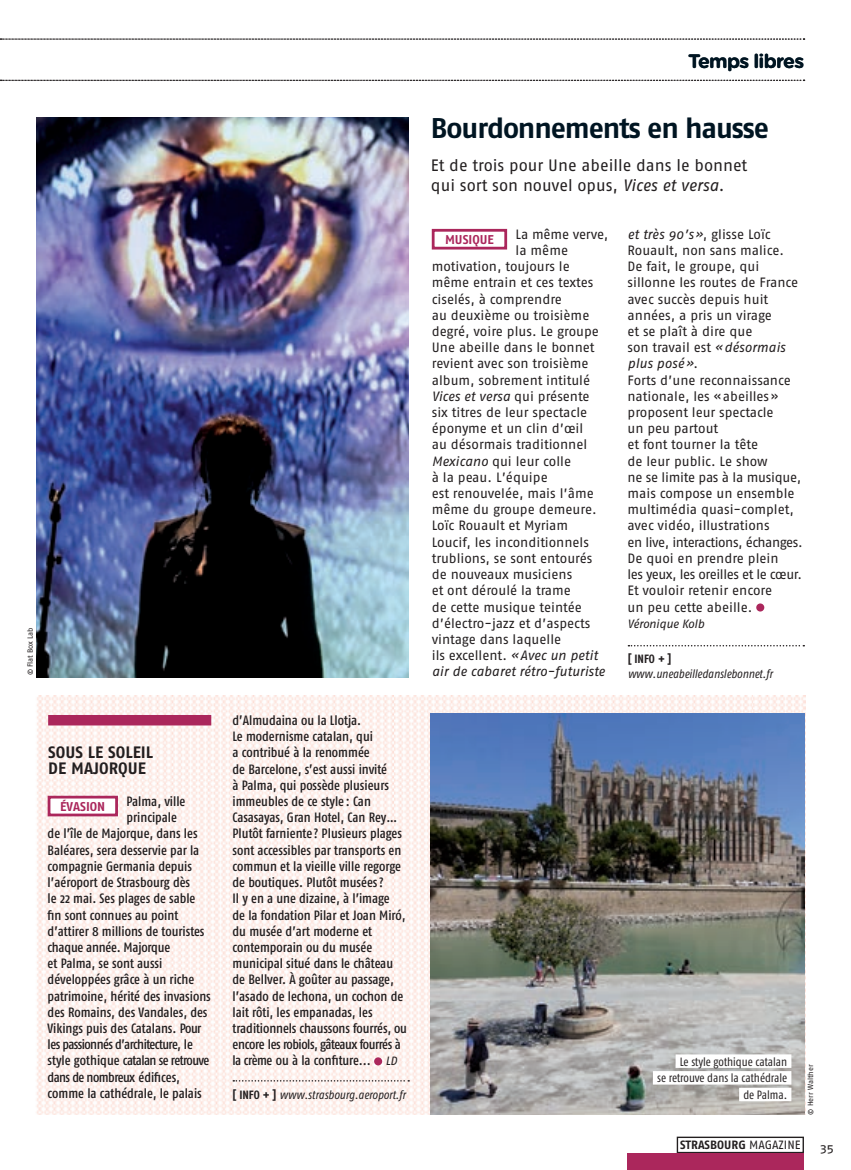
<style>
.page{position:relative;width:851px;height:1170px;background:#fff}
.page>*{position:absolute;margin:0;border:0;box-sizing:border-box;transform-origin:0 0}
.t1{font:700 28.5px "Fago No";letter-spacing:-.04em;color:#001522}
.t2{font:700 19.5px "Gotham Rounded";letter-spacing:-.04em;color:#001522}
.t3{font:16.5px/19.8px "Fago No";color:#231f20}
.t4{font:700 16.5px/16.2px "Fago No";color:#231f20}
.t5{font:13.5px/16.2px "Fago No";color:#231f20}
.t6{font:500 13.5px/16.2px "Fago Co";letter-spacing:-.005em;color:#231f20}
.t7{font:500 13.5px "Fago Co";letter-spacing:-.04em;color:#231f20}
.t8{font:italic 13.5px "Fago No";letter-spacing:-.005em;color:#231f20}
.t9{font:700 12.75px "Fago No";color:#ab275c}
.t10{font:italic 12px "Fago Co";color:#231f20}
.t11{font:12px/16.6px "Fago Co";letter-spacing:-.005em;color:#231f20;text-align:right}
.t12{font:700 12px "Fago No";color:#231f20}
.t13{font:italic 12px "Fago No";letter-spacing:-.02em;color:#231f20}
.t14{font:700 12px "Fago Co";color:#231f20}
.t15{font:12px "Fago Ex";color:#231f20}
.t16{font:7.5px "Fago No";letter-spacing:-.005em;color:#231f20}
.s1{font-family:"Fago No";font-weight:400;font-style:italic;font-size:12px}
.s2{font-weight:700;font-style:normal}
.s3{font-style:italic}
.s4{font-style:normal}
.s5{font-weight:400}
</style>
<div class="page">
<div style="left:676px;top:1136px;width:127px;height:17px;border:1px solid #231f20"></div>
<div style="left:627px;top:1153px;width:176px;height:16px;background:#ab275c"></div>
<img style="left:36px;top:695px;width:768px;height:419px">
<svg style="left:0;top:38px;width:804px;height:2px;background:#989697"></svg>
<img style="left:36px;top:117px;width:373px;height:560px">
<img style="left:430px;top:713px;width:374px;height:401px">
<div style="left:431px;top:229px;width:76px;height:20px;border:3px solid #ab275c"></div>
<div style="left:756px;top:603px;width:8px;height:8px;background:#ab275c;border-radius:50%"></div>
<div style="left:49px;top:797px;width:68px;height:17px;background:#fff"></div>
<div style="left:48px;top:795px;width:70px;height:21px;border:3px solid #ab275c"></div>
<div style="left:374px;top:1057px;width:8px;height:8px;background:#ab275c;border-radius:50%"></div>
<svg style="left:233px;top:1079px;width:176px;height:2px"></svg>
<div style="left:48px;top:715px;width:163px;height:10px;background:#ab275c"></div>
<svg style="left:628px;top:645px;width:176px;height:1px"></svg>
<div style="left:675px;top:1054px;width:116px;height:13px;background:#fff"></div>
<div style="left:652px;top:1070px;width:139px;height:14px;background:#fff"></div>
<div style="left:739px;top:1087px;width:52px;height:14px;background:#fff"></div>
<svg style="left:0;top:80px;width:804px;height:1px"></svg>
<p class="t16" style="left:26px;top:675px;width:50px;rotate:-90deg">© Flat Box Lab</p>
<p class="t4" style="left:48px;top:743px;width:107px">SOUS LE SOLEIL<br>DE MAJORQUE</p>
<p class="t9" style="left:60px;top:798px;width:46px">ÉVASION</p>
<p class="t6" style="left:126px;top:793px;width:60px">Palma, ville</p>
<p class="t6" style="left:126px;top:809px;width:52px">principale</p>
<p class="t6" style="left:48px;top:825px;width:151px">de l’île de Majorque, dans les</p>
<p class="t6" style="left:48px;top:841px;width:153px">Baléares, sera desservie par la</p>
<p class="t6" style="left:48px;top:857px;width:146px">compagnie Germania depuis</p>
<p class="t6" style="left:48px;top:874px;width:144px">l’aéroport de Strasbourg dès</p>
<p class="t6" style="left:48px;top:890px;width:149px">le 22 mai. Ses plages de sable</p>
<p class="t6" style="left:48px;top:906px;width:132px">fin sont connues au point</p>
<p class="t6" style="left:48px;top:922px;width:158px">d’attirer 8 millions de touristes</p>
<p class="t6" style="left:48px;top:938px;width:124px">chaque année. Majorque</p>
<p class="t6" style="left:48px;top:955px;width:116px">et Palma, se sont aussi</p>
<p class="t6" style="left:48px;top:971px;width:148px">développées grâce à un riche</p>
<p class="t6" style="left:48px;top:987px;width:165px">patrimoine, hérité des invasions</p>
<p class="t6" style="left:48px;top:1003px;width:161px">des Romains, des Vandales, des</p>
<p class="t6" style="left:48px;top:1019px;width:155px">Vikings puis des Catalans. Pour</p>
<p class="t7" style="left:48px;top:1036px;width:147px">les passionnés d’architecture, le</p>
<p class="t7" style="left:48px;top:1052px;width:163px">style gothique catalan se retrouve</p>
<p class="t7" style="left:48px;top:1068px;width:134px">dans de nombreux édifices,</p>
<p class="t6" style="left:48px;top:1084px;width:156px">comme la cathédrale, le palais</p>
<p class="t6" style="left:232px;top:712px;width:176px">d’Almudaina ou la Llotja.<br>Le modernisme catalan, qui<br>a contribué à la renommée<br>de Barcelone, s’est aussi invité<br>à Palma, qui possède plusieurs immeubles de ce style : Can<br>Casasayas, Gran Hotel, Can Rey…<br>Plutôt farniente ? Plusieurs plages sont accessibles par transports en commun et la vieille ville regorge de boutiques. Plutôt musées ?<br>Il y en a une dizaine, à l’image<br>de la fondation Pilar et Joan Miró, du musée d’art moderne et contemporain ou du musée municipal situé dans le château de Bellver. À goûter au passage, l’asado de lechona, un cochon de lait rôti, les empanadas, les traditionnels chaussons fourrés, ou encore les robiols, gâteaux fourrés à la crème ou à la confiture... <span class="s1">LD</span></p>
<p class="t10" style="left:232px;top:1087px;width:175px"><span class="s2">[ iNFO + ]</span> www.strasbourg.aeroport.fr</p>
<h2 class="t2" style="left:688px;top:46px;width:117px">Temps libres</h2>
<h1 class="t1" style="left:431px;top:111px;width:339px">BOURDONNEMENTS EN HAUSSE</h1>
<p class="t3" style="left:431px;top:155px;width:318px">Et de trois pour Une abeille dans le bonnet qui sort son nouvel opus, <span class="s3">Vices et versa</span>.</p>
<p class="t9" style="left:445px;top:232px;width:50px">MUSIQUE</p>
<p class="t5" style="left:515px;top:226px;width:94px">La même verve,</p>
<p class="t5" style="left:515px;top:242px;width:54px">la même</p>
<p class="t5" style="left:431px;top:258px;width:139px">motivation, toujours le</p>
<p class="t5" style="left:431px;top:274px;width:163px">même entrain et ces textes</p>
<p class="t5" style="left:431px;top:290px;width:132px">ciselés, à comprendre</p>
<p class="t5" style="left:431px;top:307px;width:159px">au deuxième ou troisième</p>
<p class="t5" style="left:431px;top:323px;width:169px">degré, voire plus. Le groupe</p>
<p class="t5" style="left:431px;top:339px;width:164px">Une abeille dans le bonnet</p>
<p class="t5" style="left:431px;top:355px;width:158px">revient avec son troisième</p>
<p class="t5" style="left:431px;top:371px;width:160px">album, sobrement intitulé</p>
<p class="t8" style="left:431px;top:388px;width:159px">Vices et versa <span class="s4">qui présente</span></p>
<p class="t5" style="left:431px;top:404px;width:157px">six titres de leur spectacle</p>
<p class="t5" style="left:431px;top:420px;width:153px">éponyme et un clin d’œil</p>
<p class="t5" style="left:431px;top:436px;width:157px">au désormais traditionnel</p>
<p class="t5" style="left:431px;top:452px;width:141px"><span class="s3">Mexicano</span> qui leur colle</p>
<p class="t5" style="left:431px;top:469px;width:117px">à la peau. L’équipe</p>
<p class="t5" style="left:431px;top:485px;width:163px">est renouvelée, mais l’âme</p>
<p class="t5" style="left:431px;top:501px;width:166px">même du groupe demeure.</p>
<p class="t5" style="left:431px;top:517px;width:138px">Loïc Rouault et Myriam</p>
<p class="t5" style="left:431px;top:533px;width:159px">Loucif, les inconditionnels</p>
<p class="t5" style="left:431px;top:550px;width:162px">trublions, se sont entourés</p>
<p class="t5" style="left:431px;top:566px;width:142px">de nouveaux musiciens</p>
<p class="t5" style="left:431px;top:582px;width:141px">et ont déroulé la trame</p>
<p class="t5" style="left:431px;top:598px;width:152px">de cette musique teintée</p>
<p class="t5" style="left:431px;top:614px;width:160px">d’électro-jazz et d’aspects</p>
<p class="t5" style="left:431px;top:631px;width:131px">vintage dans laquelle</p>
<p class="t5" style="left:431px;top:647px;width:167px">ils excellent. <span class="s3">« Avec un petit</span></p>
<p class="t8" style="left:431px;top:664px;width:175px">air de cabaret rétro-futuriste</p>
<p class="t5" style="left:627px;top:226px;width:177px"><span class="s3">et très 90’s »</span>, glisse Loïc<br>Rouault, non sans malice.<br>De fait, le groupe, qui sillonne les routes de France avec succès depuis huit années, a pris un virage<br>et se plaît à dire que<br>son travail est <span class="s3">« désormais plus posé »</span>.<br>Forts d’une reconnaissance nationale, les « abeilles » proposent leur spectacle<br>un peu partout<br>et font tourner la tête<br>de leur public. Le show<br>ne se limite pas à la musique, mais compose un ensemble multimédia quasi-complet, avec vidéo, illustrations<br>en live, interactions, échanges.<br>De quoi en prendre plein<br>les yeux, les oreilles et le cœur.<br>Et vouloir retenir encore<br>un peu cette abeille.</p>
<p class="t13" style="left:627px;top:616px;width:78px">Véronique Kolb</p>
<p class="t14" style="left:627px;top:652px;width:45px">[ iNFO + ]</p>
<p class="t10" style="left:627px;top:666px;width:146px">www.uneabeilledanslebonnet.fr</p>
<p class="t11" style="left:657px;top:1053px;width:131px">Le style gothique catalan<br>se retrouve dans la cathédrale de Palma.</p>
<p class="t16" style="left:806px;top:1114px;width:52px;rotate:-90deg">© Herr Walther</p>
<p class="t12" style="left:680px;top:1137px;width:122px">STRASBOURG <span class="s5">MAGAziNE</span></p>
<p class="t15" style="left:820px;top:1140px;width:15px">35</p>
</div>
